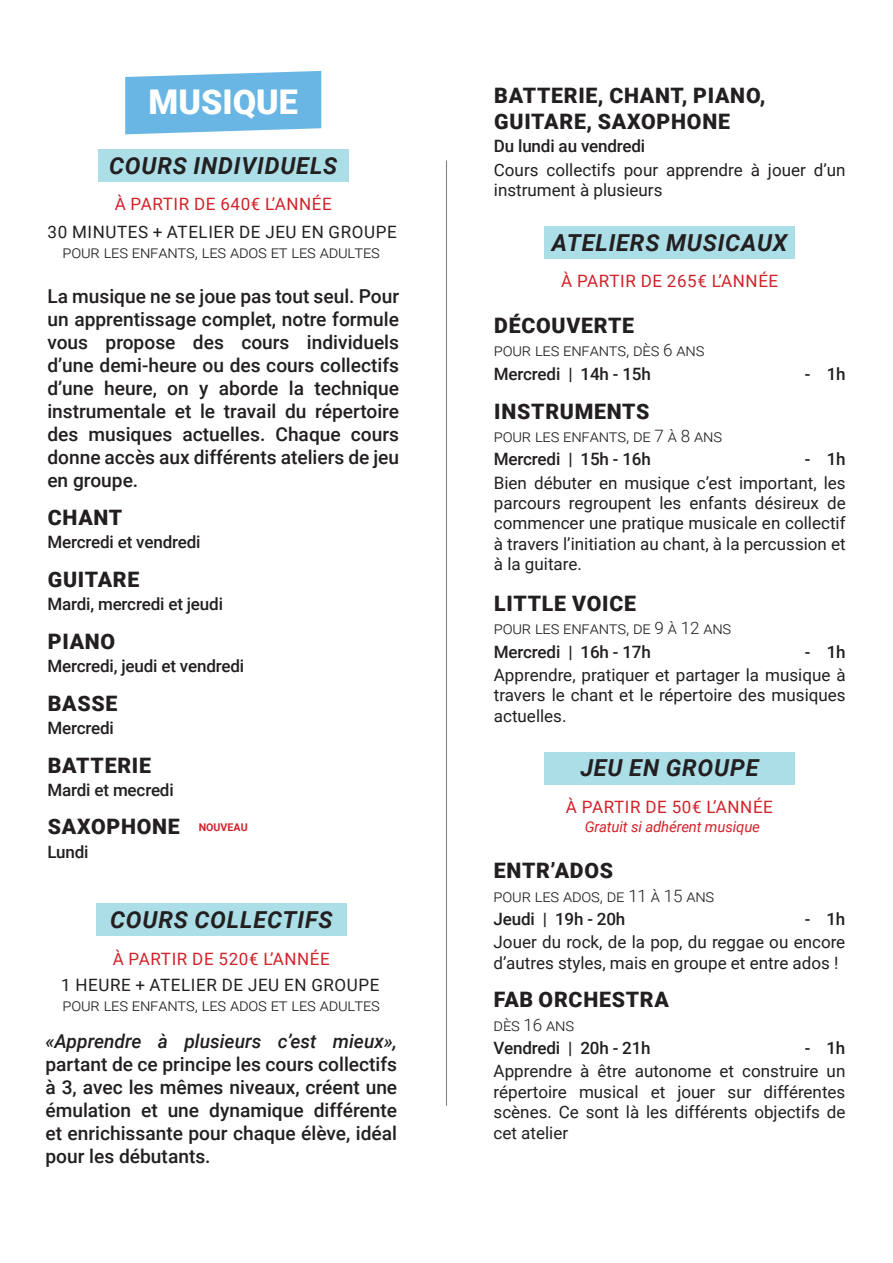
<style>
.page{position:relative;width:893px;height:1263px;background:#fff}
.page>*{position:absolute;margin:0;border:0;box-sizing:border-box;transform-origin:0 0}
.t1{font:900 34.05px "Roboto";color:#fff}
.t2{font:italic 700 23.4px "Roboto";letter-spacing:.035em;color:#231f20}
.t3{font:900 21.3px/25.5px "Roboto";letter-spacing:.035em;color:#231f20}
.t4{font:500 19.2px/23px "Roboto";color:#231f20;text-align:justify}
.t5{font:italic 500 19.2px "Roboto";color:#231f20}
.t6{font:17.1px/20.4px "Roboto";color:#231f20;text-align:justify}
.t7{font:500 17.1px "Roboto";letter-spacing:-.01em;color:#231f20}
.t8{font:300 17.1px "Roboto";letter-spacing:-.01em;color:#231f20}
.t9{font:17.1px "Roboto";letter-spacing:.035em;color:#d1232a}
.t10{font:17.1px "Roboto";letter-spacing:.035em;color:#231f20}
.t11{font:italic 14.85px "Roboto";letter-spacing:-.01em;color:#d1232a}
.t12{font:700 10.65px "Roboto";color:#d1232a}
</style>
<div class="page">
<svg style="left:125px;top:71px;width:196px;height:63px;background:#76bce7"></svg>
<hr style="left:446px;top:160px;width:1px;height:946px;background:#808285">
<div style="left:98px;top:149px;width:250px;height:33px;background:#acdee7"></div>
<div style="left:96px;top:903px;width:250px;height:33px;background:#acdee7"></div>
<div style="left:544px;top:752px;width:251px;height:33px;background:#abdee7"></div>
<div style="left:544px;top:226px;width:251px;height:33px;background:#acdee7"></div>
<h1 class="t1" style="left:149px;top:78px;width:151px">MUSIQUE</h1>
<h2 class="t2" style="left:109px;top:149px;width:230px">COURS INDIVIDUELS</h2>
<p class="t9" style="left:115px;top:192px;width:219px">À PARTIR DE 640€ L’ANNÉE</p>
<p class="t10" style="left:48px;top:220px;width:351px">30 MINUTES + ATELIER DE JEU EN GROUPE</p>
<p class="t8" style="left:63px;top:240px;width:319px">pour les enfants, les ados et les adultes</p>
<p class="t4" style="left:47px;top:284px;width:353px">La musique ne se joue pas tout seul. Pour un apprentissage complet, notre formule vous propose des cours individuels d’une demi-heure ou des cours collectifs d’une heure, on y aborde la technique instrumentale et le travail du répertoire des musiques actuelles. Chaque cours donne accès aux différents ateliers de jeu en groupe.</p>
<p class="t3" style="left:48px;top:504px;width:76px">CHANT</p>
<p class="t7" style="left:47px;top:530px;width:155px">Mercredi et vendredi</p>
<p class="t3" style="left:48px;top:566px;width:93px">GUITARE</p>
<p class="t7" style="left:47px;top:592px;width:177px">Mardi, mercredi et jeudi</p>
<p class="t3" style="left:48px;top:628px;width:69px">PIANO</p>
<p class="t7" style="left:47px;top:654px;width:198px">Mercredi, jeudi et vendredi</p>
<p class="t3" style="left:48px;top:690px;width:71px">BASSE</p>
<p class="t7" style="left:47px;top:716px;width:68px">Mercredi</p>
<p class="t3" style="left:48px;top:751px;width:105px">BATTERIE</p>
<p class="t7" style="left:47px;top:778px;width:128px">Mardi et mecredi</p>
<p class="t3" style="left:48px;top:813px;width:134px">SAXOPHONE</p>
<p class="t7" style="left:47px;top:840px;width:43px">Lundi</p>
<p class="t12" style="left:199px;top:820px;width:50px">NOUVEAU</p>
<h2 class="t2" style="left:110px;top:903px;width:224px">COURS COLLECTIFS</h2>
<p class="t9" style="left:113px;top:946px;width:219px">À PARTIR DE 520€ L’ANNÉE</p>
<p class="t10" style="left:61px;top:973px;width:320px">1 HEURE + ATELIER DE JEU EN GROUPE</p>
<p class="t8" style="left:63px;top:993px;width:319px">pour les enfants, les ados et les adultes</p>
<p class="t5" style="left:45px;top:1028px;width:353px">«Apprendre à plusieurs c’est mieux»,</p>
<p class="t4" style="left:45px;top:1052px;width:353px">partant de ce principe les cours collectifs à 3, avec les mêmes niveaux, créent une émulation et une dynamique différente et enrichissante pour chaque élève, idéal pour les débutants.</p>
<p class="t3" style="left:494px;top:82px;width:273px">BATTERIE, CHANT, PIANO,<br>GUITARE, SAXOPHONE</p>
<p class="t7" style="left:494px;top:134px;width:153px">Du lundi au vendredi</p>
<p class="t6" style="left:494px;top:159px;width:353px">Cours collectifs pour apprendre à jouer d’un instrument à plusieurs</p>
<h2 class="t2" style="left:552px;top:226px;width:237px">ATELIERS MUSICAUX</h2>
<p class="t9" style="left:561px;top:269px;width:219px">À PARTIR DE 265€ L’ANNÉE</p>
<p class="t3" style="left:494px;top:312px;width:141px">DÉCOUVERTE</p>
<p class="t8" style="left:494px;top:338px;width:212px">pour les enfants, dès 6 ans</p>
<p class="t7" style="left:494px;top:362px;width:159px">Mercredi | 14h - 15h</p>
<p class="t7" style="left:805px;top:362px;width:42px">- 1h</p>
<p class="t3" style="left:494px;top:397px;width:157px">INSTRUMENTS</p>
<p class="t8" style="left:494px;top:424px;width:230px">pour les enfants, de 7 à 8 ans</p>
<p class="t7" style="left:494px;top:447px;width:159px">Mercredi | 15h - 16h</p>
<p class="t7" style="left:805px;top:447px;width:42px">- 1h</p>
<p class="t6" style="left:494px;top:472px;width:353px">Bien débuter en musique c’est important, les parcours regroupent les enfants désireux de commencer une pratique musicale en collectif à travers l’initiation au chant, à la percussion et à la guitare.</p>
<p class="t3" style="left:494px;top:590px;width:143px">LITTLE VOICE</p>
<p class="t8" style="left:494px;top:616px;width:239px">pour les enfants, de 9 à 12 ans</p>
<p class="t7" style="left:494px;top:639px;width:159px">Mercredi | 16h - 17h</p>
<p class="t7" style="left:805px;top:639px;width:42px">- 1h</p>
<p class="t6" style="left:494px;top:664px;width:353px">Apprendre, pratiquer et partager la musique à travers le chant et le répertoire des musiques actuelles.</p>
<h2 class="t2" style="left:580px;top:752px;width:180px">JEU EN GROUPE</h2>
<p class="t9" style="left:566px;top:795px;width:208px">À PARTIR DE 50€ L’ANNÉE</p>
<p class="t11" style="left:585px;top:816px;width:177px">Gratuit si adhérent musique</p>
<p class="t3" style="left:494px;top:857px;width:121px">ENTR’ADOS</p>
<p class="t8" style="left:494px;top:883px;width:222px">pour les ados, de 11 à 15 ans</p>
<p class="t7" style="left:494px;top:907px;width:133px">Jeudi | 19h - 20h</p>
<p class="t7" style="left:805px;top:907px;width:42px">- 1h</p>
<p class="t6" style="left:494px;top:931px;width:353px">Jouer du rock, de la pop, du reggae ou encore d’autres styles, mais en groupe et entre ados !</p>
<p class="t3" style="left:494px;top:986px;width:177px">FAB ORCHESTRA</p>
<p class="t8" style="left:494px;top:1013px;width:82px">dès 16 ans</p>
<p class="t7" style="left:494px;top:1036px;width:159px">Vendredi | 20h - 21h</p>
<p class="t7" style="left:805px;top:1036px;width:42px">- 1h</p>
<p class="t6" style="left:494px;top:1060px;width:353px">Apprendre à être autonome et construire un répertoire musical et jouer sur différentes scènes. Ce sont là les différents objectifs de cet atelier</p>
</div>
